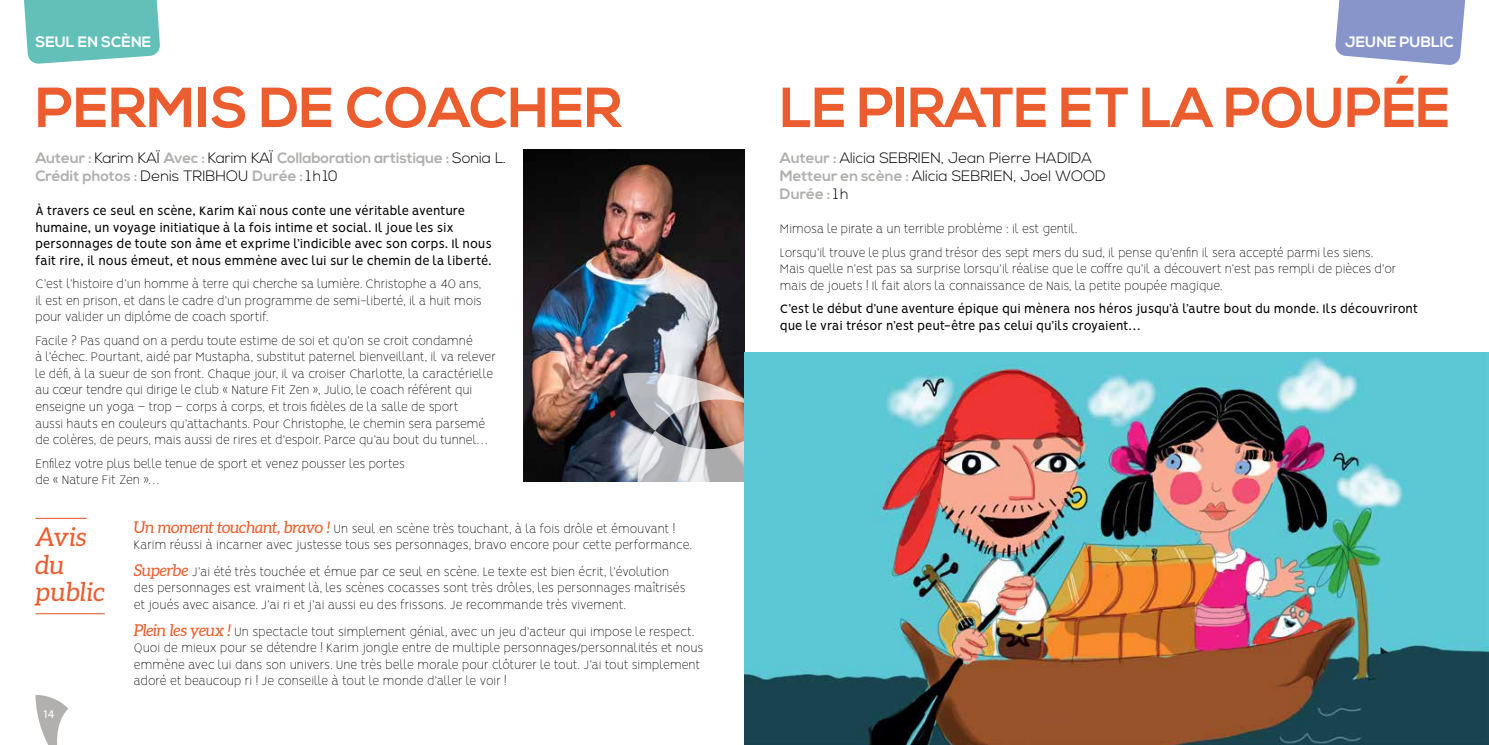
<style>
.page{position:relative;width:1489px;height:745px;background:#fff}
.page>*{position:absolute;margin:0;border:0;box-sizing:border-box;transform-origin:0 0}
.t1{font:700 56.25px "Nexa";letter-spacing:-.01em;color:#eb5c2e}
.t2{font:italic 26px/27.4px "Aleo";color:#eb5c2e}
.t3{font:700 15px/18px "Nexa";letter-spacing:-.005em;color:#b1b0af}
.t4{font:300 15px/18px "Nexa";color:#000}
.t5{font:700 15px "Nexa";color:#fff}
.t6{font:100 13.75px/16.5px "Vision";color:#000}
.t7{font:13.75px/16.5px "Vision";color:#000}
.t8{font:12.5px "Vision";color:#fff}
.s1{font-weight:300;color:#000}
.s2{font-family:"Aleo";font-weight:400;font-style:italic;font-size:16.25px;color:#eb5c2e}
.s3{font-weight:700;color:#b1b0af}
</style>
<div class="page">
<svg style="left:24px;top:0;width:136px;height:64px;background:#71c5bf"></svg>
<svg style="left:1335px;top:0;width:130px;height:65px;background:#93a0d0"></svg>
<img style="left:524px;top:149px;width:220px;height:332px">
<img style="left:623px;top:368px;width:121px;height:114px">
<svg style="left:35px;top:695px;width:33px;height:49px"></svg>
<img style="left:744px;top:352px;width:744px;height:392px">
<hr style="left:35px;top:517px;width:52px;height:1px;background:#eb5c2e">
<hr style="left:35px;top:612px;width:70px;height:2px;background:#eb5c2e">
<p class="t5" style="left:35px;top:33px;width:117px">SEUL EN SCÈNE</p>
<h1 class="t1" style="left:35px;top:75px;width:588px">PERMIS DE COACHER</h1>
<p class="t3" style="left:35px;top:149px;width:472px">Auteur : <span class="s1">Karim KAÏ</span> Avec : <span class="s1">Karim KAÏ</span> Collaboration artistique : <span class="s1">Sonia L.<br></span>Crédit photos : <span class="s1">Denis TRIBHOU</span> Durée : <span class="s1">1h10</span></p>
<p class="t7" style="left:35px;top:204px;width:458px">À travers ce seul en scène, Karim Kaï nous conte une véritable aventure humaine, un voyage initiatique à la fois intime et social. Il joue les six personnages de toute son âme et exprime l’indicible avec son corps. Il nous fait rire, il nous émeut, et nous emmène avec lui sur le chemin de la liberté.</p>
<p class="t6" style="left:35px;top:277px;width:448px;text-align:justify">C’est l’histoire d’un homme à terre qui cherche sa lumière. Christophe a 40 ans, il est en prison, et dans le cadre d’un programme de semi-liberté, il a huit mois pour valider un diplôme de coach sportif.</p>
<p class="t6" style="left:35px;top:333px;width:462px">Facile ? Pas quand on a perdu toute estime de soi et qu’on se croit condamné<br>à l’échec. Pourtant, aidé par Mustapha, substitut paternel bienveillant, il va relever le défi, à la sueur de son front. Chaque jour, il va croiser Charlotte, la caractérielle au cœur tendre qui dirige le club « Nature Fit Zen », Julio, le coach référent qui enseigne un yoga – trop – corps à corps, et trois fidèles de la salle de sport<br>aussi hauts en couleurs qu’attachants. Pour Christophe, le chemin sera parsemé de colères, de peurs, mais aussi de rires et d’espoir. Parce qu’au bout du tunnel…</p>
<p class="t6" style="left:35px;top:456px;width:371px">Enfilez votre plus belle tenue de sport et venez pousser les portes de « Nature Fit Zen »…</p>
<h2 class="t2" style="left:35px;top:524px;width:71px">Avis du public</h2>
<p class="t8" style="left:43px;top:706px;width:13px">14</p>
<p class="t6" style="left:134px;top:521px;width:559px"><span class="s2">Un moment touchant, bravo !</span> Un seul en scène très touchant, à la fois drôle et émouvant !<br>Karim réussi à incarner avec justesse tous ses personnages, bravo encore pour cette performance.</p>
<p class="t6" style="left:134px;top:564px;width:553px"><span class="s2">Superbe</span> J’ai été très touchée et émue par ce seul en scène. Le texte est bien écrit, l’évolution des personnages est vraiment là, les scènes cocasses sont très drôles, les personnages maîtrisés et joués avec aisance. J’ai ri et j’ai aussi eu des frissons. Je recommande très vivement.</p>
<p class="t6" style="left:134px;top:624px;width:571px"><span class="s2">Plein les yeux !</span> Un spectacle tout simplement génial, avec un jeu d’acteur qui impose le respect.<br>Quoi de mieux pour se détendre ! Karim jongle entre de multiple personnages/personnalités et nous emmène avec lui dans son univers. Une très belle morale pour clôturer le tout. J’ai tout simplement adoré et beaucoup ri ! Je conseille à tout le monde d’aller le voir !</p>
<p class="t5" style="left:1344px;top:33px;width:110px">JEUNE PUBLIC</p>
<h1 class="t1" style="left:780px;top:75px;width:672px">LE PIRATE ET LA POUPÉE</h1>
<p class="t4" style="left:780px;top:149px;width:327px"><span class="s3">Auteur :</span> Alicia SEBRIEN, Jean Pierre HADIDA<br><span class="s3">Metteur en scène :</span> Alicia SEBRIEN, Joel WOOD<br><span class="s3">Durée :</span> 1h</p>
<p class="t6" style="left:780px;top:218px;width:594px;line-height:23.6px">Mimosa le pirate a un terrible problème : il est gentil.<br>Lorsqu’il trouve le plus grand trésor des sept mers du sud, il pense qu’enfin il sera accepté parmi les siens.</p>
<p class="t6" style="left:780px;top:262px;width:618px">Mais quelle n’est pas sa surprise lorsqu’il réalise que le coffre qu’il a découvert n’est pas rempli de pièces d’or mais de jouets ! Il fait alors la connaissance de Nais, la petite poupée magique.</p>
<p class="t7" style="left:780px;top:302px;width:639px">C’est le début d’une aventure épique qui mènera nos héros jusqu’à l’autre bout du monde. Ils découvriront que le vrai trésor n’est peut-être pas celui qu’ils croyaient…</p>
</div>
